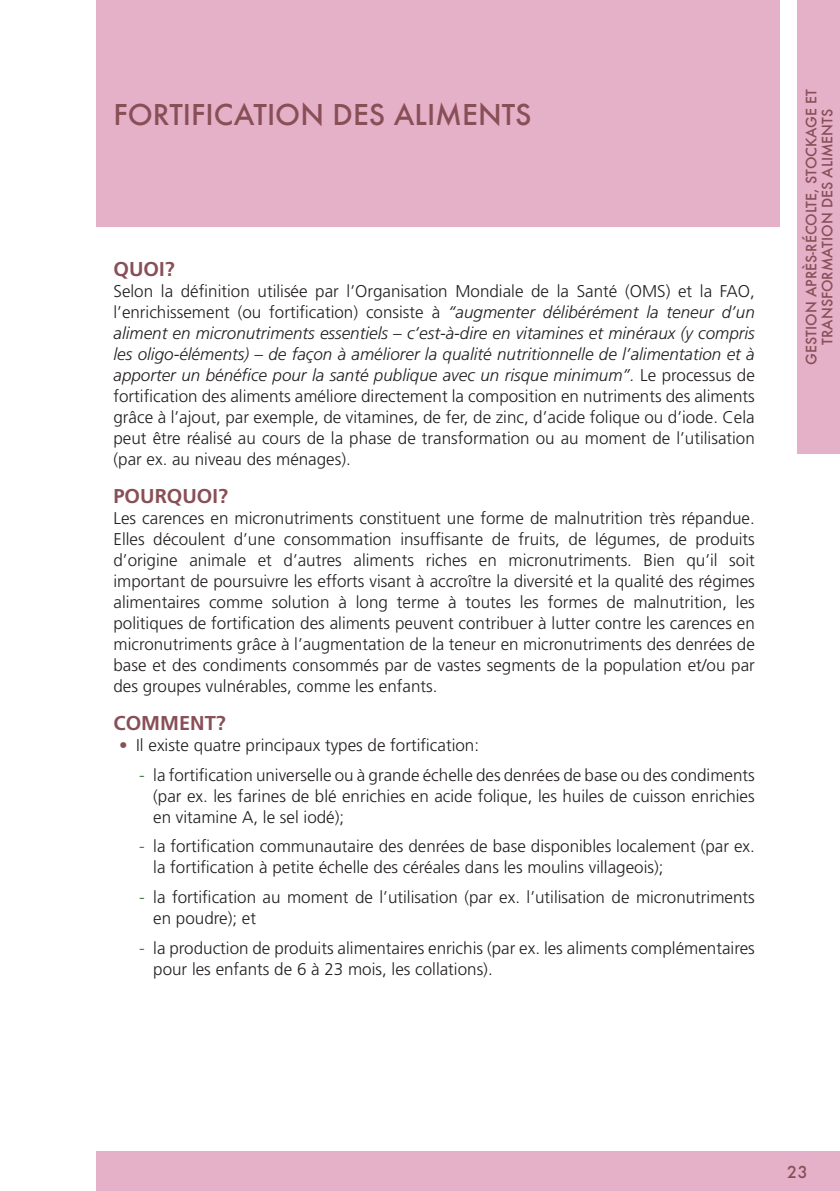
<style>
.page{position:relative;width:840px;height:1191px;background:#fff}
.page>*{position:absolute;margin:0;border:0;box-sizing:border-box;transform-origin:0 0}
.TITOLO_02{font:500 28px "Futura";color:#894f57}
.TITOLO_03{font:700 20px "Frutiger LT Std";color:#894f57}
.TESTO{font:300 17px/21px "Frutiger LT Std";color:#231f20;text-align:justify}
.t1{font:500 16px "Futura";color:#894f57}
.t2{font:500 14px/16px "Futura";color:#894f57;text-align:center}
.s1{font-style:italic}
.s2{color:#894f57}
.s3{color:#4b7c53}
</style>
<div class="page">
<div style="left:96px;top:1151px;width:743px;height:40px;background:#e5b1c9"></div>
<div style="left:797px;top:0;width:42px;height:454px;background:#e5b1c9"></div>
<div style="left:96px;top:0;width:684px;height:227px;background:#e5b1c9"></div>
<p class="TITOLO_02" style="left:113px;top:95px;width:419px">FORTIFICATION DES ALIMENTS</p>
<p class="TITOLO_03" style="left:113px;top:257px;width:63px">QUOI?</p>
<p class="TESTO" style="left:113px;top:281px;width:642px">Selon la définition utilisée par l’Organisation Mondiale de la Santé (OMS) et la FAO, l’enrichissement (ou fortification) consiste à <span class="s1">“augmenter délibérément la teneur d’un aliment en micronutriments essentiels – c’est-à-dire en vitamines et minéraux (y compris les oligo-éléments) – de façon à améliorer la qualité nutritionnelle de l’alimentation et à apporter un bénéfice pour la santé publique avec un risque minimum”.</span> Le processus de fortification des aliments améliore directement la composition en nutriments des aliments grâce à l’ajout, par exemple, de vitamines, de fer, de zinc, d’acide folique ou d’iode. Cela peut être réalisé au cours de la phase de transformation ou au moment de l’utilisation (par ex. au niveau des ménages).</p>
<p class="TITOLO_03" style="left:113px;top:484px;width:116px">POURQUOI?</p>
<p class="TESTO" style="left:113px;top:508px;width:642px">Les carences en micronutriments constituent une forme de malnutrition très répandue.<br>Elles découlent d’une consommation insuffisante de fruits, de légumes, de produits d’origine animale et d’autres aliments riches en micronutriments. Bien qu’il soit important de poursuivre les efforts visant à accroître la diversité et la qualité des régimes alimentaires comme solution à long terme à toutes les formes de malnutrition, les politiques de fortification des aliments peuvent contribuer à lutter contre les carences en micronutriments grâce à l’augmentation de la teneur en micronutriments des denrées de base et des condiments consommés par de vastes segments de la population et/ou par des groupes vulnérables, comme les enfants.</p>
<p class="TITOLO_03" style="left:113px;top:711px;width:114px">COMMENT?</p>
<p class="TESTO" style="left:119px;top:735px;width:361px"><span class="s2">•</span> Il existe quatre principaux types de fortification:</p>
<p class="TESTO" style="left:153px;top:765px;width:602px;text-indent:-14px"><span class="s3">-</span> la fortification universelle ou à grande échelle des denrées de base ou des condiments (par ex. les farines de blé enrichies en acide folique, les huiles de cuisson enrichies en vitamine A, le sel iodé);</p>
<p class="TESTO" style="left:153px;top:836px;width:602px;text-indent:-14px"><span class="s3">-</span> la fortification communautaire des denrées de base disponibles localement (par ex. la fortification à petite échelle des céréales dans les moulins villageois);</p>
<p class="TESTO" style="left:153px;top:887px;width:602px;text-indent:-14px"><span class="s3">-</span> la fortification au moment de l’utilisation (par ex. l’utilisation de micronutriments en poudre); et</p>
<p class="TESTO" style="left:153px;top:937px;width:602px;text-indent:-14px"><span class="s3">-</span> la production de produits alimentaires enrichis (par ex. les aliments complémentaires pour les enfants de 6 à 23 mois, les collations).</p>
<p class="t2" style="left:802px;top:365px;width:277px;rotate:-90deg">GESTION APRÈS-RÉCOLTE, STOCKAGE ET<br>TRANSFORMATION DES ALIMENTS</p>
<p class="t1" style="left:786px;top:1160px;width:22px">23</p>
</div>
